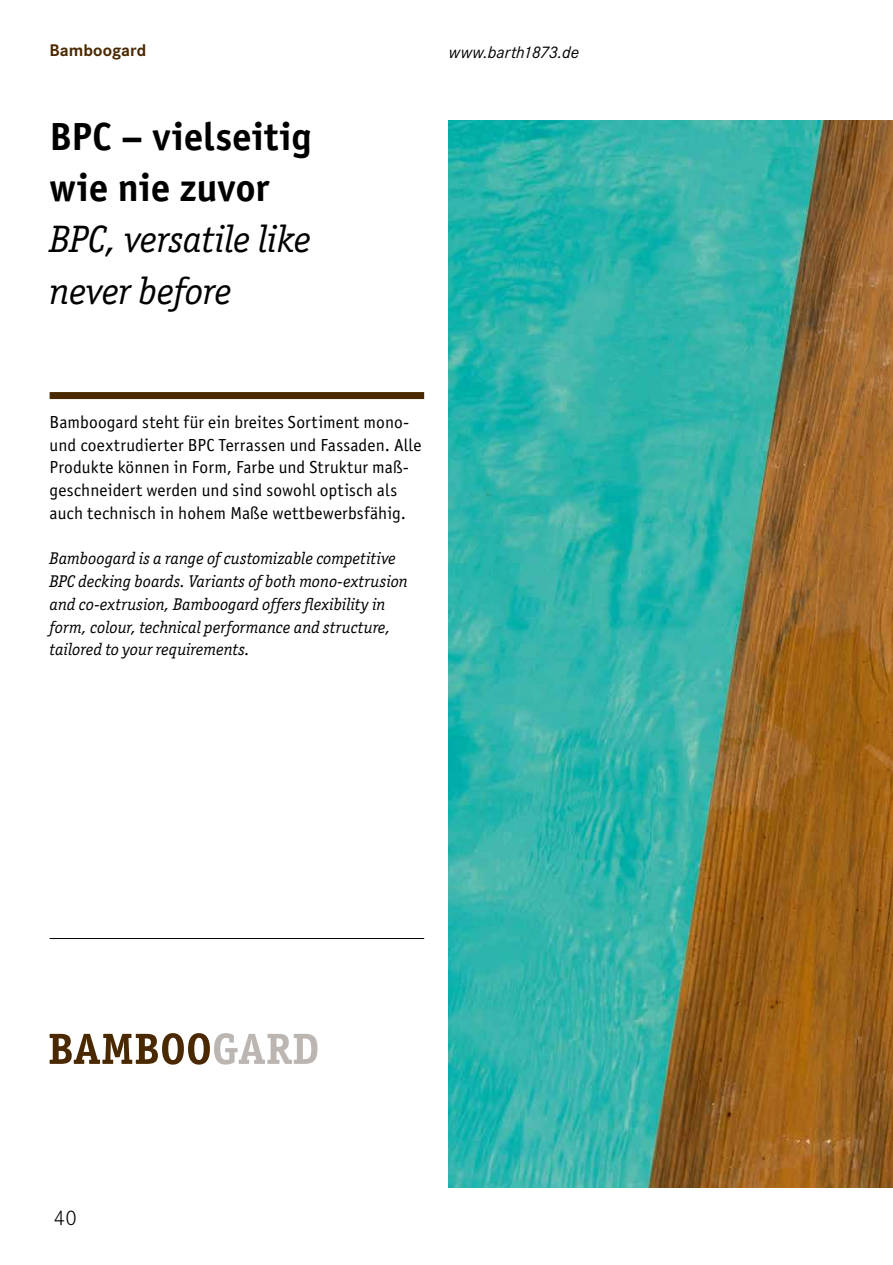
<style>
.page{position:relative;width:893px;height:1265px;background:#fff}
.page>*{position:absolute;margin:0;border:0;box-sizing:border-box;transform-origin:0 0}
.t1{font:italic 39.38px/51.1px "Officina Serif EF";letter-spacing:-.01em;color:#000}
.t2{font:700 39.38px/51.1px "Officina Sans LT";letter-spacing:-.005em;color:#000}
.t3{font:300 21.88px "Corporate S";color:#000}
.t4{font:17.5px/22.8px "Officina Sans";letter-spacing:.005em;color:#000}
.t5{font:italic 17.5px/22.8px "Officina Serif EF";letter-spacing:.005em;color:#000}
.t6{font:italic 17.5px "Corporate S";letter-spacing:.005em;color:#000}
.t7{font:700 17.5px "Corporate S";color:#4b2900}
</style>
<div class="page">
<div style="left:50px;top:392px;width:374px;height:7px;background:#4b2900"></div>
<hr style="left:50px;top:938px;width:374px;height:1px;background:#000">
<img style="left:449px;top:120px;width:444px;height:1068px">
<svg style="left:50px;top:1033px;width:267px;height:32px"></svg>
<p class="t7" style="left:50px;top:38px;width:98px">Bamboogard</p>
<p class="t6" style="left:449px;top:42px;width:132px">www.barth1873.de</p>
<h1 class="t2" style="left:50px;top:111px;width:263px">BPC – vielseitig wie nie zuvor</h1>
<h1 class="t1" style="left:50px;top:215px;width:263px">BPC, versatile like never before</h1>
<p class="t4" style="left:50px;top:411px;width:373px">Bamboogard steht für ein breites Sortiment mono&shy;und coextrudierter BPC Terrassen und Fassaden. Alle Produkte können in Form, Farbe und Struktur maß&shy;geschneidert werden und sind sowohl optisch als auch technisch in hohem Maße wettbewerbsfähig.</p>
<p class="t5" style="left:50px;top:548px;width:360px">Bamboogard is a range of customizable competitive BPC decking boards. Variants of both mono-extrusion and co-extrusion, Bamboogard offers flexibility in form, colour, technical performance and structure, tailored to your requirements.</p>
<p class="t3" style="left:54px;top:1204px;width:24px">40</p>
</div>
